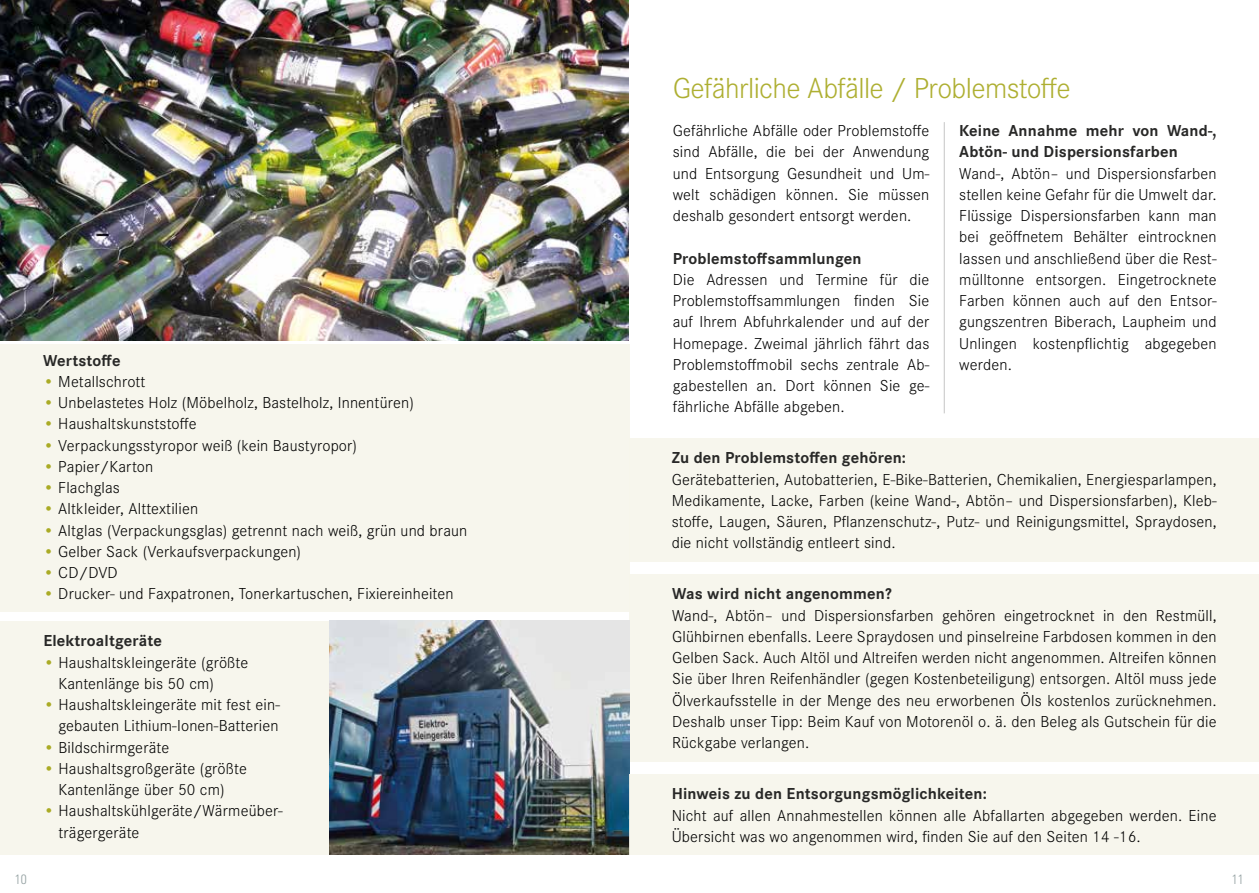
<style>
.page{position:relative;width:1259px;height:893px;background:#fff}
.page>*{position:absolute;margin:0;border:0;box-sizing:border-box;transform-origin:0 0}
.t1{font:300 30px "Corporate S";letter-spacing:-.02em;color:#aeaf32}
.t2{font:300 16.5px/21.3px "Corporate S";letter-spacing:.01em;color:#000;text-align:justify}
.t3{font:700 16.5px/21.3px "Corporate S";letter-spacing:.01em;color:#282827}
.t4{font:300 condensed 13.5px "Univers LT Std";color:#95a2a3}
.s1{color:#aaab25}
</style>
<div class="page">
<img style="left:0;top:0;width:628px;height:340px">
<div style="left:629px;top:574px;width:630px;height:187px;background:#f7f6eb"></div>
<div style="left:629px;top:438px;width:630px;height:123px;background:#f7f6eb"></div>
<hr style="left:944px;top:122px;width:1px;height:291px;background:#c6c6c6">
<div style="left:0;top:621px;width:347px;height:234px;background:#f7f6eb"></div>
<img style="left:330px;top:621px;width:299px;height:234px">
<div style="left:0;top:344px;width:630px;height:268px;background:#f7f6eb"></div>
<div style="left:630px;top:774px;width:629px;height:81px;background:#f7f6eb"></div>
<p class="t3" style="left:43px;top:350px;width:79px">Wertstoffe</p>
<p class="t2" style="left:43px;top:371px;width:104px"><span class="s1">•</span> Metallschrott</p>
<p class="t2" style="left:43px;top:392px;width:372px"><span class="s1">•</span> Unbelastetes Holz (Möbelholz, Bastelholz, Innentüren)</p>
<p class="t2" style="left:43px;top:413px;width:155px"><span class="s1">•</span> Haushaltskunststoffe</p>
<p class="t2" style="left:43px;top:435px;width:315px"><span class="s1">•</span> Verpackungsstyropor weiß (kein Baustyropor)</p>
<p class="t2" style="left:43px;top:456px;width:112px"><span class="s1">•</span> Papier/Karton</p>
<p class="t2" style="left:43px;top:477px;width:78px"><span class="s1">•</span> Flachglas</p>
<p class="t2" style="left:43px;top:498px;width:156px"><span class="s1">•</span> Altkleider, Alttextilien</p>
<p class="t2" style="left:43px;top:520px;width:426px"><span class="s1">•</span> Altglas (Verpackungsglas) getrennt nach weiß, grün und braun</p>
<p class="t2" style="left:43px;top:541px;width:259px"><span class="s1">•</span> Gelber Sack (Verkaufsverpackungen)</p>
<p class="t2" style="left:43px;top:562px;width:76px"><span class="s1">•</span> CD/DVD</p>
<p class="t2" style="left:43px;top:583px;width:412px"><span class="s1">•</span> Drucker- und Faxpatronen, Tonerkartuschen, Fixiereinheiten</p>
<p class="t3" style="left:43px;top:631px;width:120px">Elektroaltgeräte</p>
<p class="t2" style="left:58px;top:652px;width:191px;text-indent:-15px"><span class="s1">•</span> Haushaltskleingeräte (größte<br>Kantenlänge bis 50 cm)</p>
<p class="t2" style="left:43px;top:694px;width:238px;text-align:right"><span class="s1">•</span> Haushaltskleingeräte mit fest ein&shy;gebauten Lithium-Ionen-Batterien</p>
<p class="t2" style="left:43px;top:737px;width:127px"><span class="s1">•</span> Bildschirmgeräte</p>
<p class="t2" style="left:43px;top:758px;width:205px;text-align:center"><span class="s1">•</span> Haushaltsgroßgeräte (größte<br>Kantenlänge über 50 cm)</p>
<p class="t2" style="left:58px;top:800px;width:226px;text-indent:-15px"><span class="s1">•</span> Haushaltskühlgeräte/Wärmeüber&shy;trägergeräte</p>
<h1 class="t1" style="left:673px;top:71px;width:399px">Gefährliche Abfälle / Problemstoffe</h1>
<p class="t3" style="left:959px;top:120px;width:259px">Keine Annahme mehr von Wand-,<br>Abtön- und Dispersionsfarben</p>
<p class="t2" style="left:959px;top:163px;width:259px">Wand-, Abtön– und Dispersionsfarben stellen keine Gefahr für die Umwelt dar.<br>Flüssige Dispersionsfarben kann man bei geöffnetem Behälter eintrocknen lassen und anschließend über die Rest&shy;mülltonne entsorgen. Eingetrocknete Farben können auch auf den Entsor&shy;gungszentren Biberach, Laupheim und Unlingen kostenpflichtig abgegeben werden.</p>
<p class="t2" style="left:673px;top:120px;width:258px">Gefährliche Abfälle oder Problemstoffe sind Abfälle, die bei der Anwendung und Entsorgung Gesundheit und Um&shy;welt schädigen können. Sie müssen deshalb gesondert entsorgt werden.</p>
<p class="t3" style="left:673px;top:248px;width:190px">Problemstoffsammlungen</p>
<p class="t2" style="left:673px;top:269px;width:258px">Die Adressen und Termine für die Problemstoffsammlungen finden Sie auf Ihrem Abfuhrkalender und auf der Homepage. Zweimal jährlich fährt das Problemstoffmobil sechs zentrale Ab&shy;gabestellen an. Dort können Sie ge&shy;fährliche Abfälle abgeben.</p>
<p class="t3" style="left:671px;top:448px;width:236px">Zu den Problemstoffen gehören:</p>
<p class="t2" style="left:671px;top:469px;width:546px">Gerätebatterien, Autobatterien, E-Bike-Batterien, Chemikalien, Energiesparlampen, Medikamente, Lacke, Farben (keine Wand-, Abtön– und Dispersionsfarben), Kleb&shy;stoffe, Laugen, Säuren, Pflanzenschutz-, Putz- und Reinigungsmittel, Spraydosen, die nicht vollständig entleert sind.</p>
<p class="t3" style="left:672px;top:584px;width:221px">Was wird nicht angenommen?</p>
<p class="t2" style="left:672px;top:605px;width:546px">Wand-, Abtön– und Dispersionsfarben gehören eingetrocknet in den Restmüll, Glühbirnen ebenfalls. Leere Spraydosen und pinselreine Farbdosen kommen in den Gelben Sack. Auch Altöl und Altreifen werden nicht angenommen. Altreifen können Sie über Ihren Reifenhändler (gegen Kostenbeteiligung) entsorgen. Altöl muss jede Ölverkaufsstelle in der Menge des neu erworbenen Öls kostenlos zurücknehmen.<br>Deshalb unser Tipp: Beim Kauf von Motorenöl o. ä. den Beleg als Gutschein für die Rückgabe verlangen.</p>
<p class="t3" style="left:671px;top:784px;width:317px">Hinweis zu den Entsorgungsmöglichkeiten:</p>
<p class="t2" style="left:671px;top:805px;width:546px">Nicht auf allen Annahmestellen können alle Abfallarten abgegeben werden. Eine<br>Übersicht was wo angenommen wird, finden Sie auf den Seiten 14 -16.</p>
<p class="t4" style="left:15px;top:872px;width:13px">10</p>
<p class="t4" style="left:1231px;top:872px;width:13px">11</p>
</div>
